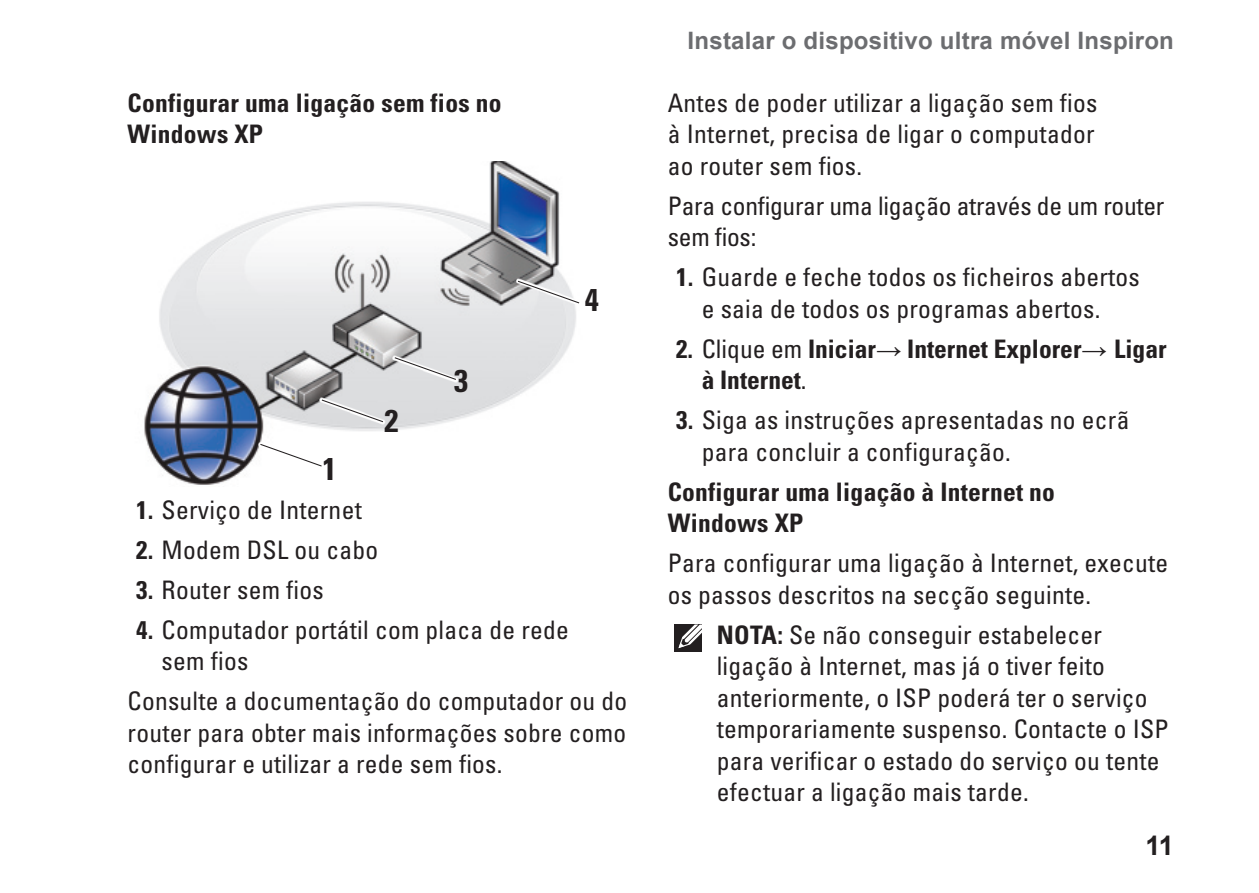
<style>
.page{position:relative;width:1259px;height:893px;background:#fff}
.page>*{position:absolute;margin:0;border:0;box-sizing:border-box;transform-origin:0 0}
.t1{font:700 condensed 31.5px "Univers";color:#231f20}
.t2{font:700 27px "Arial";color:#231f20}
.t3{font:condensed 25.5px/31.5px "Univers";letter-spacing:.01em;color:#231f20}
.t4{font:700 condensed 25.5px/31.5px "Univers";letter-spacing:.01em;color:#231f20}
.t5{font:condensed 25.5px/31.5px "Univers";letter-spacing:-.01em;color:#231f20}
.t6{font:700 24px "Arial";letter-spacing:.01em;color:#6c6d70}
.s1{font-weight:700}
.s2{font-weight:400}
.s3{font-family:"Arial";font-weight:400;font-stretch:normal}
</style>
<div class="page">
<svg style="left:144px;top:161px;width:420px;height:324px"></svg>
<div style="left:257px;top:441px;width:142px;height:46px;background:#fff"></div>
<svg style="left:259px;top:443px;width:60px;height:23px"></svg>
<div style="left:319px;top:397px;width:141px;height:90px;background:#fff"></div>
<svg style="left:320px;top:399px;width:64px;height:24px"></svg>
<svg style="left:392px;top:355px;width:141px;height:102px"></svg>
<svg style="left:393px;top:356px;width:64px;height:25px"></svg>
<svg style="left:515px;top:278px;width:61px;height:103px;fill:#e2e3e5"></svg>
<svg style="left:517px;top:280px;width:63px;height:24px"></svg>
<div style="left:675px;top:625px;width:27px;height:27px;background:#231f20"></div>
<svg style="left:677px;top:624px;width:25px;height:25px"></svg>
<p class="t4" style="left:128px;top:87px;width:375px">Configurar uma ligação sem fios no<br>Windows XP</p>
<p class="t1" style="left:323px;top:449px;width:15px">1</p>
<p class="t1" style="left:384px;top:401px;width:15px">2</p>
<p class="t1" style="left:454px;top:362px;width:15px">3</p>
<p class="t1" style="left:585px;top:281px;width:15px">4</p>
<p class="t3" style="left:136px;top:493px;width:227px"><span class="s1">1.</span> Serviço de Internet</p>
<p class="t3" style="left:136px;top:533px;width:244px"><span class="s1">2.</span> Modem DSL ou cabo</p>
<p class="t3" style="left:136px;top:573px;width:189px"><span class="s1">3.</span> Router sem fios</p>
<p class="t3" style="left:162px;top:613px;width:409px;text-indent:-26px"><span class="s1">4.</span> Computador portátil com placa de rede sem fios</p>
<p class="t3" style="left:128px;top:685px;width:501px;text-align:justify">Consulte a documentação do computador ou do router para obter mais informações sobre como configurar e utilizar a rede sem fios.</p>
<p class="t6" style="left:687px;top:25px;width:488px">Instalar o dispositivo ultra móvel Inspiron</p>
<p class="t3" style="left:668px;top:87px;width:431px;text-align:justify">Antes de poder utilizar a ligação sem fios à Internet, precisa de ligar o computador ao router sem fios.</p>
<p class="t5" style="left:668px;top:190px;width:498px">Para configurar uma ligação através de um router sem fios:</p>
<p class="t3" style="left:676px;top:261px;width:465px;text-align:center"><span class="s1">1.</span> Guarde e feche todos os ficheiros abertos e saia de todos os programas abertos.</p>
<p class="t4" style="left:702px;top:333px;width:466px;text-indent:-26px">2. <span class="s2">Clique em</span> Iniciar<span class="s3">→</span> Internet Explorer<span class="s3">→</span> Ligar à Internet<span class="s2">.</span></p>
<p class="t3" style="left:702px;top:404px;width:429px;text-indent:-26px"><span class="s1">3.</span> Siga as instruções apresentadas no ecrã para concluir a configuração.</p>
<p class="t4" style="left:668px;top:476px;width:389px">Configurar uma ligação à Internet no<br>Windows XP</p>
<p class="t3" style="left:668px;top:547px;width:502px">Para configurar uma ligação à Internet, execute os passos descritos na secção seguinte.</p>
<p class="t3" style="left:716px;top:619px;width:453px"><span class="s1">NOTA:</span> Se não conseguir estabelecer ligação à Internet, mas já o tiver feito anteriormente, o ISP poderá ter o serviço temporariamente suspenso. Contacte o ISP para verificar o estado do serviço ou tente efectuar a ligação mais tarde.</p>
<p class="t2" style="left:1145px;top:827px;width:30px">11</p>
</div>
